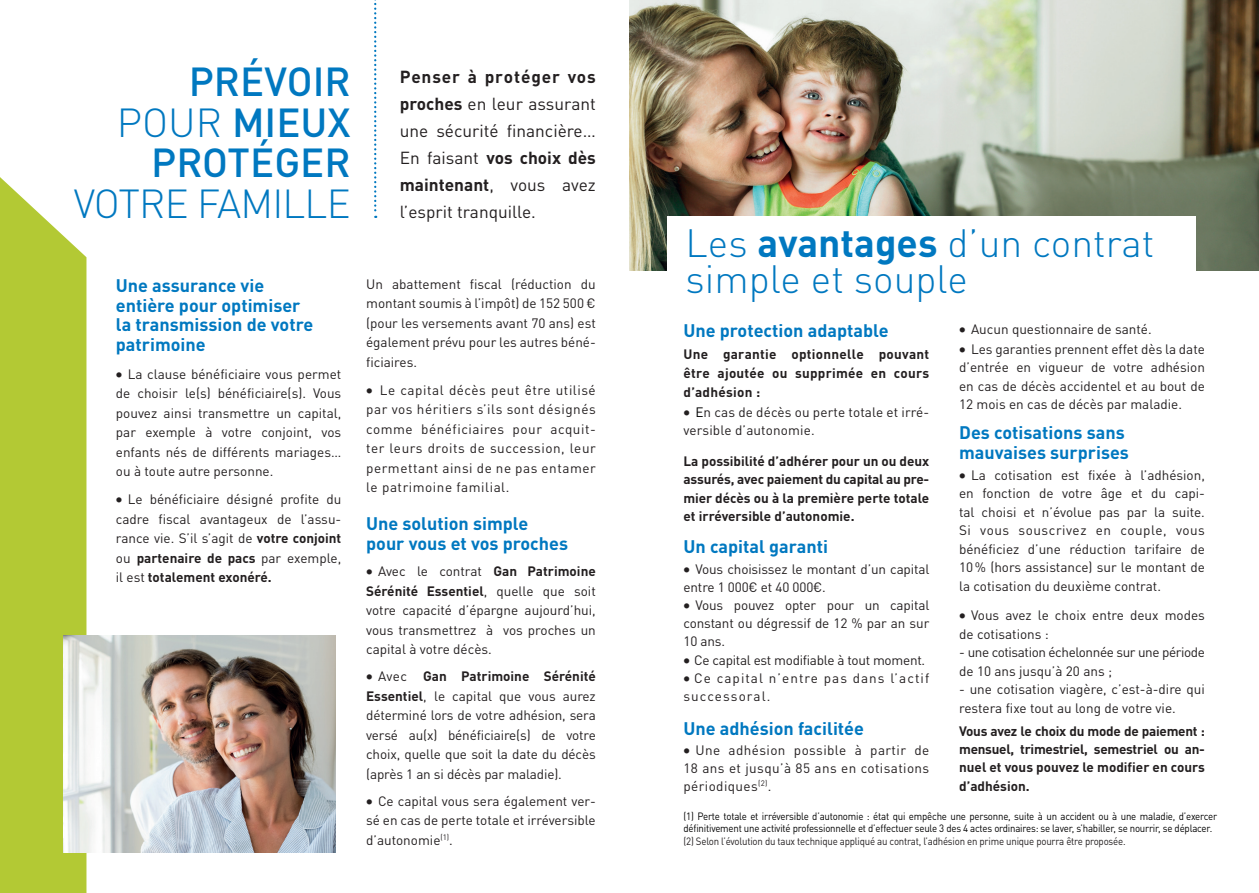
<style>
.page{position:relative;width:1259px;height:893px;background:#fff}
.page>*{position:absolute;margin:0;border:0;box-sizing:border-box;transform-origin:0 0}
.t1{font:500 40.05px/40.5px "DIN Pro";color:#0078c0;text-align:right}
.t2{font:300 40.05px "DIN Pro";letter-spacing:-.02em;color:#0078c0}
.t3{font:300 39px "DIN Pro";color:#0078c0}
.t4{font:700 18px/19.5px "DIN Pro";color:#0078c0}
.t5{font:17.25px/27px "DIN Pro";color:#231f20;text-align:justify}
.t6{font:13.5px/19.5px "DIN Pro";color:#231f20;text-align:justify}
.t7{font:700 13.5px/18.1px "DIN Pro";color:#231f20;text-align:justify}
.t8{font:700 13.5px/18.1px "DIN Pro";letter-spacing:.02em;color:#231f20}
.t9{font:13.5px/18.5px "DIN Pro";letter-spacing:-.03em;color:#231f20}
.t10{font:13.5px/18.1px "DIN Pro";letter-spacing:.08em;color:#231f20}
.t11{font:13.5px "DIN Pro";letter-spacing:-.02em;color:#231f20}
.t12{font:10.5px/12px "DIN Pro";letter-spacing:-.02em;color:#000001;scale:.92 1}
.t13{font:10.5px "DIN Pro";letter-spacing:-.02em;color:#231f20;scale:.92 1}
.s1{font-weight:300}
.s2{font-weight:700}
.s3{color:#000001}
</style>
<div class="page">
<div style="left:0;top:177px;width:86px;height:716px;background:#b3c934"></div>
<img style="left:64px;top:636px;width:271px;height:217px">
<img style="left:629px;top:0;width:630px;height:270px">
<svg style="left:374px;top:0;width:2px;height:218px"></svg>
<div style="left:666px;top:216px;width:529px;height:73px;background:#fff"></div>
<h1 class="t1" style="left:117px;top:57px;width:235px">PRÉVOIR<br><span class="s1">POUR</span> MIEUX<br>PROTÉGER</h1>
<h1 class="t2" style="left:74px;top:173px;width:278px">VOTRE FAMILLE</h1>
<p class="t5" style="left:400px;top:62px;width:197px"><span class="s2">Penser à protéger vos proches</span> en leur assurant une sécurité financière… En faisant <span class="s2">vos choix dès maintenant</span>, vous avez l’esprit tranquille.</p>
<h3 class="t4" style="left:116px;top:274px;width:199px">Une assurance vie entière pour optimiser la transmission de votre patrimoine</h3>
<p class="t6" style="left:116px;top:363px;width:227px">• La clause bénéficiaire vous permet de choisir le(s) bénéficiaire(s). Vous pouvez ainsi transmettre un capital, par exemple à votre conjoint, vos enfants nés de différents mariages… ou à toute autre personne.</p>
<p class="t6" style="left:116px;top:488px;width:227px">• Le bénéficiaire désigné profite du cadre fiscal avantageux de l’assu&shy;rance vie. S’il s’agit de <span class="s2">votre conjoint </span>ou <span class="s2">partenaire de pacs</span> par exemple, il est <span class="s2">totalement exonéré.</span></p>
<p class="t6" style="left:366px;top:273px;width:231px">Un abattement fiscal (réduction du</p>
<p class="t6" style="left:366px;top:292px;width:231px">montant soumis à l’impôt) de 152 500 € (pour les versements avant 70 ans) est également prévu pour les autres béné&shy;ficiaires.</p>
<p class="t6" style="left:366px;top:379px;width:231px">• Le capital décès peut être utilisé par vos héritiers s’ils sont désignés comme bénéficiaires pour acquit&shy;ter leurs droits de succession, leur permettant ainsi de ne pas entamer le patrimoine familial.</p>
<h3 class="t4" style="left:366px;top:512px;width:203px">Une solution simple pour vous et vos proches</h3>
<p class="t6" style="left:366px;top:560px;width:231px">• Avec le contrat <span class="s2">Gan Patrimoine Sérénité Essentiel</span>, quelle que soit votre capacité d’épargne aujourd’hui, vous transmettrez à vos proches un capital à votre décès.</p>
<p class="t6" style="left:366px;top:665px;width:231px">• Avec <span class="s2">Gan Patrimoine Sérénité Essentiel</span>, le capital que vous aurez déterminé lors de votre adhésion, sera versé au(x) bénéficiaire(s) de votre choix, quelle que soit la date du décès (après 1 an si décès par maladie).</p>
<p class="t6" style="left:366px;top:790px;width:231px">• Ce capital vous sera également ver&shy;sé en cas de perte totale et irréversible d’autonomie<sup>(1)</sup>.</p>
<h2 class="t3" style="left:685px;top:213px;width:470px">Les <span class="s2">avantages</span> d’un contrat</h2>
<h2 class="t3" style="left:685px;top:249px;width:284px">simple et souple</h2>
<h3 class="t4" style="left:683px;top:319px;width:207px">Une protection adaptable</h3>
<p class="t8" style="left:683px;top:344px;width:247px">Une garantie optionnelle pouvant être ajoutée ou supprimée en cours</p>
<p class="t8" style="left:683px;top:382px;width:78px">d’adhésion :</p>
<p class="t6" style="left:683px;top:402px;width:247px;line-height:18.1px">• <span class="s3">E</span>n cas de décès ou perte totale et irré&shy;versible d’autonomie.</p>
<p class="t7" style="left:683px;top:451px;width:247px">La possibilité d’adhérer pour un ou deux assurés, avec paiement du capital au pre&shy;mier décès ou à la première perte totale et irréversible d’autonomie.</p>
<h3 class="t4" style="left:683px;top:535px;width:146px">Un capital garanti</h3>
<p class="t6" style="left:683px;top:558px;width:247px;line-height:18.1px">• Vous choisissez le montant d’un capital entre 1 000€ et 40 000€.</p>
<p class="t6" style="left:683px;top:595px;width:247px;line-height:18.1px">• Vous pouvez opter pour un capital constant ou dégressif de 12 % par an sur 10 ans.</p>
<p class="t11" style="left:683px;top:649px;width:243px">• Ce capital est modifiable à tout moment.</p>
<p class="t10" style="left:683px;top:668px;width:247px">• Ce capital n’entre pas dans l’actif successoral.</p>
<h3 class="t4" style="left:683px;top:716px;width:182px">Une adhésion facilitée</h3>
<p class="t6" style="left:683px;top:739px;width:247px;line-height:18.1px">• Une adhésion possible à partir de 18 ans et jusqu’à 85 ans en cotisations périodiques<sup>(2)</sup>.</p>
<p class="t6" style="left:959px;top:318px;width:194px">• Aucun questionnaire de santé.</p>
<p class="t6" style="left:959px;top:338px;width:247px;line-height:18.5px">• Les garanties prennent effet dès la date d’entrée en vigueur de votre adhésion en cas de décès accidentel et au bout de 12 mois en cas de décès par maladie.</p>
<h3 class="t4" style="left:959px;top:420px;width:171px;line-height:20px">Des cotisations sans mauvaises surprises</h3>
<p class="t6" style="left:959px;top:464px;width:247px;line-height:18.5px">• La cotisation est fixée à l’adhésion, en fonction de votre âge et du capi&shy;tal choisi et n’évolue pas par la suite.<br>Si vous souscrivez en couple, vous bénéficiez d’une réduction tarifaire de 10% (hors assistance) sur le montant de la cotisation du deuxième contrat.</p>
<p class="t6" style="left:959px;top:605px;width:247px;line-height:18.5px">• Vous avez le choix entre deux modes de cotisations :</p>
<p class="t9" style="left:959px;top:642px;width:247px">- une cotisation échelonnée sur une période de 10 ans jusqu’à 20 ans ;</p>
<p class="t6" style="left:959px;top:679px;width:247px;line-height:18.5px">- une cotisation viagère, c’est-à-dire qui restera fixe tout au long de votre vie.</p>
<p class="t7" style="left:959px;top:720px;width:247px">Vous avez le choix du mode de paiement : mensuel, trimestriel, semestriel ou an&shy;nuel et vous pouvez le modifier en cours d’adhésion.</p>
<p class="t12" style="left:683px;top:809px;width:581px">(1) Perte totale et irréversible d’autonomie : état qui empêche une personne, suite à un accident ou à une maladie, d’exercer définitivement une activité professionnelle et d’effectuer seule 3 des 4 actes ordinaires: se laver, s’habiller, se nourrir, se déplacer.</p>
<p class="t13" style="left:683px;top:833px;width:482px">(2) Selon l’évolution du taux technique appliqué au contrat, l’adhésion en prime unique pourra être proposée.</p>
</div>
